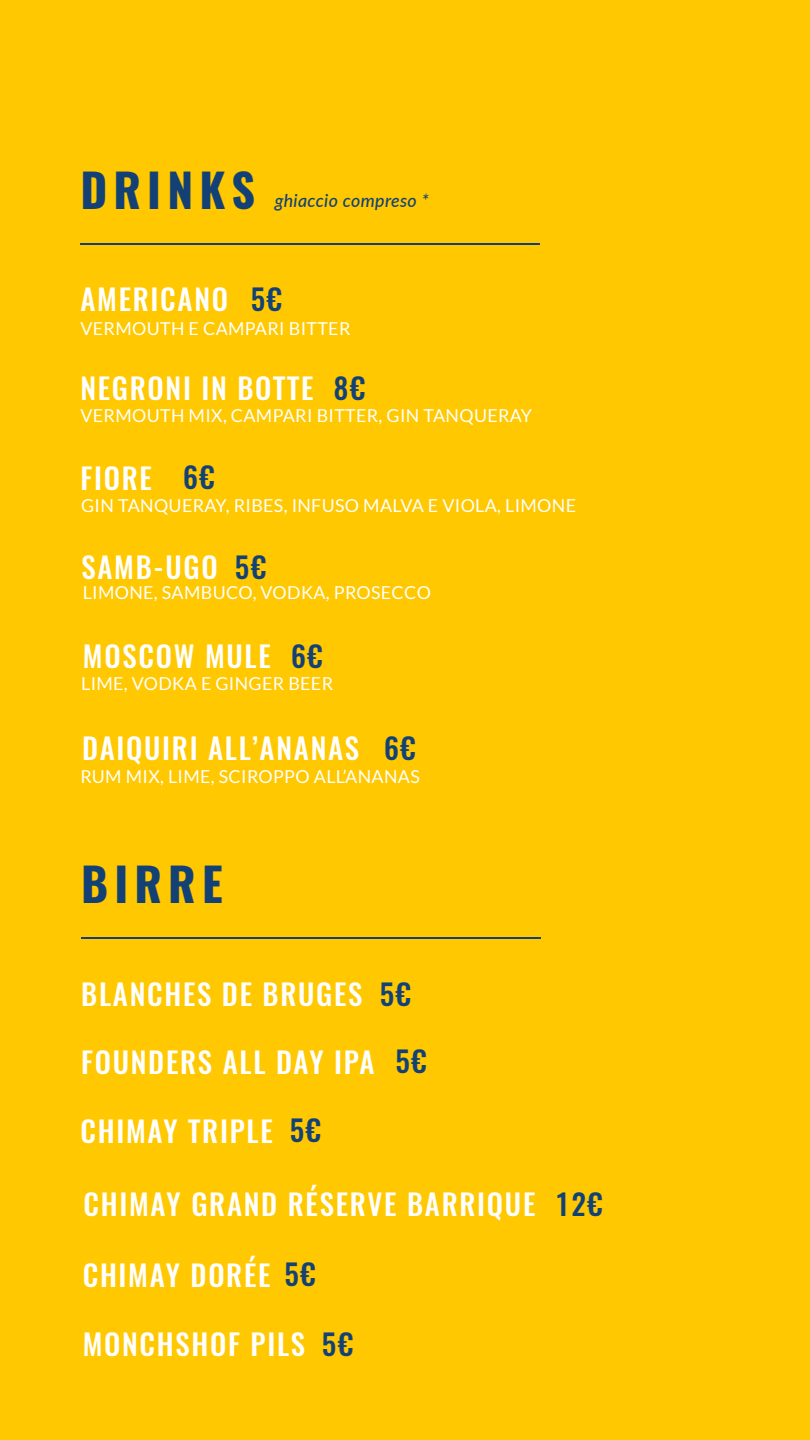
<style>
.page{position:relative;width:810px;height:1440px;background:#ffc800}
.page>*{position:absolute;margin:0;border:0;box-sizing:border-box;transform-origin:0 0}
.t1{font:700 46.05px "Oswald";letter-spacing:.135em;color:#134176}
.t2{font:500 28.95px "Oswald";letter-spacing:.06em;color:#fff}
.t3{font:500 28.95px "Oswald";color:#134176}
.t4{font:17.85px "Lato";letter-spacing:.02em;color:#fff}
.t5{font:italic 500 17.85px "Lato";letter-spacing:.02em;color:#134176}
.s1{color:#134176}
</style>
<div class="page">
<hr style="left:80px;top:243px;width:460px;height:2px;background:#134176">
<hr style="left:81px;top:937px;width:459px;height:2px;background:#134176">
<h1 class="t1" style="left:80px;top:158px;width:176px">DRINKS</h1>
<p class="t5" style="left:275px;top:188px;width:156px">ghiaccio compreso *</p>
<h2 class="t2" style="left:80px;top:279px;width:203px">AMERICANO <span class="s1">5€</span></h2>
<p class="t4" style="left:80px;top:318px;width:272px">VERMOUTH E CAMPARI BITTER</p>
<h2 class="t2" style="left:80px;top:368px;width:235px">NEGRONI IN BOTTE</h2>
<h2 class="t3" style="left:334px;top:368px;width:33px">8€</h2>
<p class="t4" style="left:80px;top:405px;width:453px">VERMOUTH MIX, CAMPARI BITTER, GIN TANQUERAY</p>
<h2 class="t2" style="left:80px;top:458px;width:73px">FIORE</h2>
<h2 class="t3" style="left:183px;top:457px;width:33px">6€</h2>
<p class="t4" style="left:81px;top:496px;width:496px">GIN TANQUERAY, RIBES, INFUSO MALVA E VIOLA, LIMONE</p>
<h2 class="t2" style="left:82px;top:547px;width:138px">SAMB-UGO</h2>
<h2 class="t3" style="left:235px;top:547px;width:33px">5€</h2>
<p class="t4" style="left:83px;top:583px;width:350px">LIMONE, SAMBUCO, VODKA, PROSECCO</p>
<h2 class="t2" style="left:83px;top:636px;width:189px">MOSCOW MULE</h2>
<p class="t4" style="left:81px;top:674px;width:253px">LIME, VODKA E GINGER BEER</p>
<h2 class="t3" style="left:291px;top:636px;width:33px">6€</h2>
<h2 class="t2" style="left:82px;top:728px;width:278px">DAIQUIRI ALL’ANANAS</h2>
<p class="t4" style="left:80px;top:766px;width:341px">RUM MIX, LIME, SCIROPPO ALL’ANANAS</p>
<h2 class="t3" style="left:384px;top:728px;width:33px">6€</h2>
<h1 class="t1" style="left:81px;top:853px;width:143px">BIRRE</h1>
<h2 class="t2" style="left:81px;top:974px;width:331px">BLANCHES DE BRUGES <span class="s1">5€</span></h2>
<h2 class="t2" style="left:81px;top:1042px;width:347px">FOUNDERS ALL DAY IPA <span class="s1">5€</span></h2>
<h2 class="t2" style="left:80px;top:1111px;width:242px">CHIMAY TRIPLE <span class="s1">5€</span></h2>
<h2 class="t2" style="left:83px;top:1184px;width:521px">CHIMAY GRAND RÉSERVE BARRIQUE <span class="s1">12€</span></h2>
<h2 class="t2" style="left:83px;top:1255px;width:235px">CHIMAY DORÉE <span class="s1">5€</span></h2>
<h2 class="t2" style="left:83px;top:1324px;width:272px">MONCHSHOF PILS <span class="s1">5€</span></h2>
</div>
